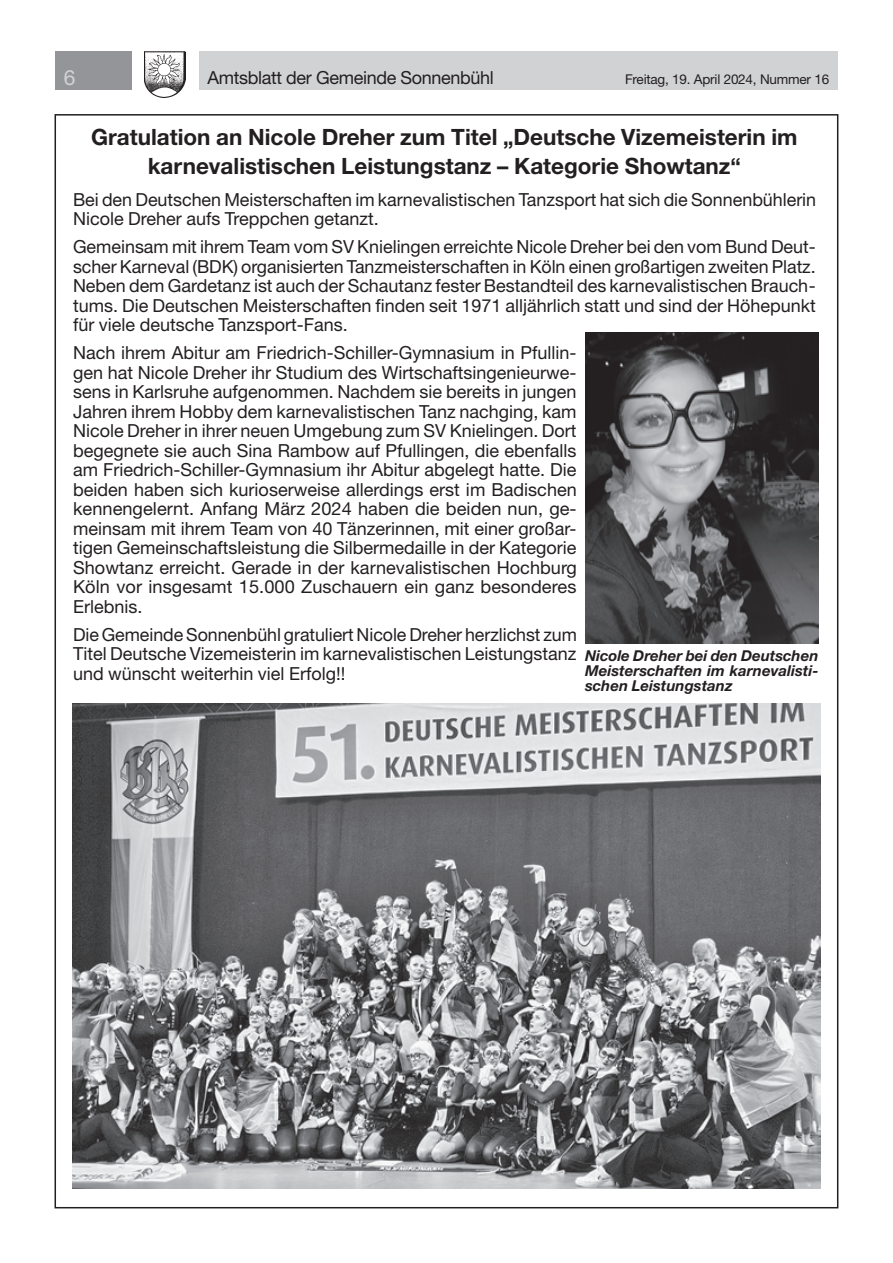
<style>
.page{position:relative;width:893px;height:1263px;background:#fff}
.page>*{position:absolute;margin:0;border:0;box-sizing:border-box;transform-origin:0 0}
.t1{font:700 22.5px/28.5px "Helvetica Neue LT Std";color:#231f20;text-align:center}
.t2{font:21px "Helvetica Neue LT Std";color:#d1d2d4}
.t3{font:18px/19.5px "Helvetica Neue LT Std";color:#231f20;text-align:justify}
.t4{font:18px "Helvetica Neue LT Std";letter-spacing:-.02em;color:#231f20}
.t5{font:italic 700 15px/15px "Helvetica Neue LT Std";color:#231f20;text-align:justify}
.t6{font:13.5px "Helvetica Neue LT Std";letter-spacing:-.015em;color:#231f20}
</style>
<div class="page">
<div style="left:199px;top:51px;width:639px;height:38px;background:#d1d2d4"></div>
<div style="left:55px;top:51px;width:77px;height:38px;background:#939598"></div>
<img style="left:145px;top:51px;width:41px;height:47px">
<img style="left:585px;top:332px;width:234px;height:311px">
<img style="left:72px;top:703px;width:749px;height:485px">
<p class="t2" style="left:64px;top:65px;width:13px">6</p>
<p class="t4" style="left:207px;top:67px;width:288px">Amtsblatt der Gemeinde Sonnenbühl</p>
<p class="t6" style="left:625px;top:71px;width:206px">Freitag, 19. April 2024, Nummer 16</p>
<p class="t1" style="left:91px;top:122px;width:708px">Gratulation an Nicole Dreher zum Titel „Deutsche Vizemeisterin im karnevalistischen Leistungstanz – Kategorie Showtanz“</p>
<p class="t3" style="left:73px;top:189px;width:745px">Bei den Deutschen Meisterschaften im karnevalistischen Tanzsport hat sich die Sonnenbühlerin<br>Nicole Dreher aufs Treppchen getanzt.</p>
<p class="t3" style="left:73px;top:237px;width:744px">Gemeinsam mit ihrem Team vom SV Knielingen erreichte Nicole Dreher bei den vom Bund Deut&shy;scher Karneval (BDK) organisierten Tanzmeisterschaften in Köln einen großartigen zweiten Platz.<br>Neben dem Gardetanz ist auch der Schautanz fester Bestandteil des karnevalistischen Brauch&shy;tums. Die Deutschen Meisterschaften finden seit 1971 alljährlich statt und sind der Höhepunkt für viele deutsche Tanzsport-Fans.</p>
<p class="t3" style="left:73px;top:343px;width:505px">Nach ihrem Abitur am Friedrich-Schiller-Gymnasium in Pfullin&shy;gen hat Nicole Dreher ihr Studium des Wirtschaftsingenieurwe&shy;sens in Karlsruhe aufgenommen. Nachdem sie bereits in jungen Jahren ihrem Hobby dem karnevalistischen Tanz nachging, kam Nicole Dreher in ihrer neuen Umgebung zum SV Knielingen. Dort begegnete sie auch Sina Rambow auf Pfullingen, die ebenfalls am Friedrich-Schiller-Gymnasium ihr Abitur abgelegt hatte. Die beiden haben sich kurioserweise allerdings erst im Badischen kennengelernt. Anfang März 2024 haben die beiden nun, ge&shy;meinsam mit ihrem Team von 40 Tänzerinnen, mit einer großar&shy;tigen Gemeinschaftsleistung die Silbermedaille in der Kategorie Showtanz erreicht. Gerade in der karnevalistischen Hochburg Köln vor insgesamt 15.000 Zuschauern ein ganz besonderes Erlebnis.</p>
<p class="t3" style="left:73px;top:625px;width:505px">Die Gemeinde Sonnenbühl gratuliert Nicole Dreher herzlichst zum Titel Deutsche Vizemeisterin im karnevalistischen Leistungstanz und wünscht weiterhin viel Erfolg!!</p>
<p class="t5" style="left:585px;top:647px;width:235px">Nicole Dreher bei den Deutschen Meisterschaften im karnevalisti&shy;schen Leistungstanz</p>
</div>
